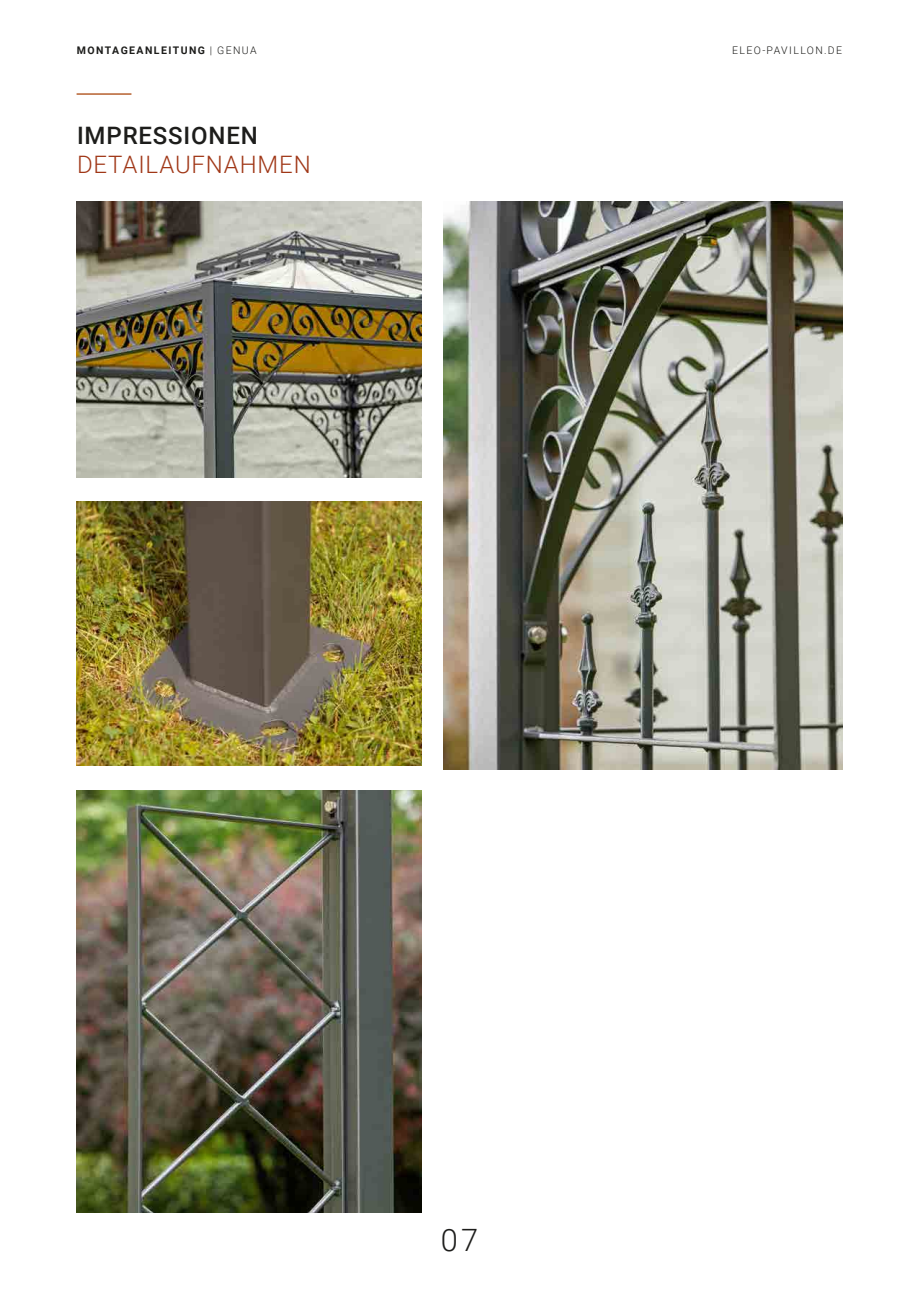
<style>
.page{position:relative;width:919px;height:1289px;background:#fff}
.page>*{position:absolute;margin:0;border:0;box-sizing:border-box;transform-origin:0 0}
.t1{font:300 30.75px "Roboto";color:#1d1d1b}
.t2{font:300 24px "Roboto";letter-spacing:.035em;color:#a03717}
.t3{font:500 24px "Roboto";letter-spacing:.035em;color:#1d1d1b}
.t4{font:700 10.5px "Roboto";letter-spacing:.135em;color:#1d1d1b}
.t5{font:300 10.5px "Roboto";letter-spacing:.135em;color:#1d1d1b}
.s1{font-weight:300}
</style>
<div class="page">
<hr style="left:77px;top:93px;width:54px;height:2px;background:#b6602f">
<img style="left:443px;top:201px;width:399px;height:568px">
<img style="left:77px;top:201px;width:344px;height:276px">
<img style="left:77px;top:502px;width:344px;height:263px">
<img style="left:77px;top:790px;width:344px;height:422px">
<p class="t4" style="left:77px;top:43px;width:181px">MONTAGEANLEITUNG <span class="s1">| GENUA</span></p>
<p class="t5" style="left:732px;top:43px;width:111px">ELEO-PAVILLON.DE</p>
<p class="t3" style="left:77px;top:119px;width:182px">IMPRESSIONEN</p>
<p class="t2" style="left:77px;top:148px;width:235px">DETAILAUFNAHMEN</p>
<p class="t1" style="left:441px;top:1217px;width:39px">07</p>
</div>
